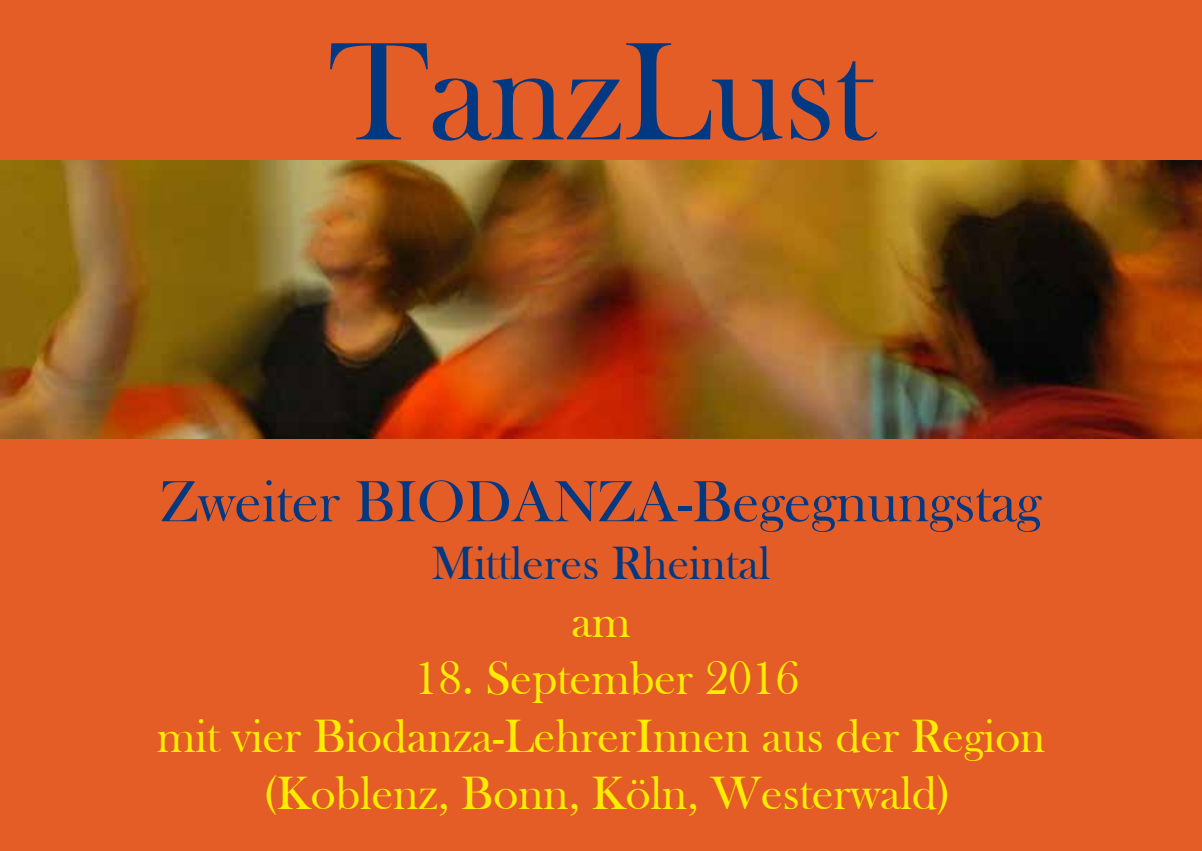
<style>
.page{position:relative;width:1202px;height:851px;background:#fff}
.page>*{position:absolute;margin:0;border:0;box-sizing:border-box;transform-origin:0 0}
.t1{font:144px "Bask Old Face";color:#003882}
.t2{font:60px "Bask Old Face";color:#003882}
.t3{font:48px/57.6px "Bask Old Face";color:#ffed00;text-align:center}
.t4{font:48px "Bask Old Face";color:#003882}
</style>
<div class="page">
<div style="left:0;top:0;width:1202px;height:850px;background:#e45d27"></div>
<img style="left:0;top:161px;width:1202px;height:277px">
<h1 class="t1" style="left:330px;top:12px;width:545px">TanzLust</h1>
<p class="t2" style="left:161px;top:468px;width:881px">Zweiter BIODANZA-Begegnungstag</p>
<p class="t4" style="left:432px;top:536px;width:340px">Mittleres Rheintal</p>
<p class="t3" style="left:572px;top:592px;width:60px">am</p>
<p class="t3" style="left:157px;top:650px;width:890px">18. September 2016<br>mit vier Biodanza-LehrerInnen aus der Region (Koblenz, Bonn, Köln, Westerwald)</p>
</div>
